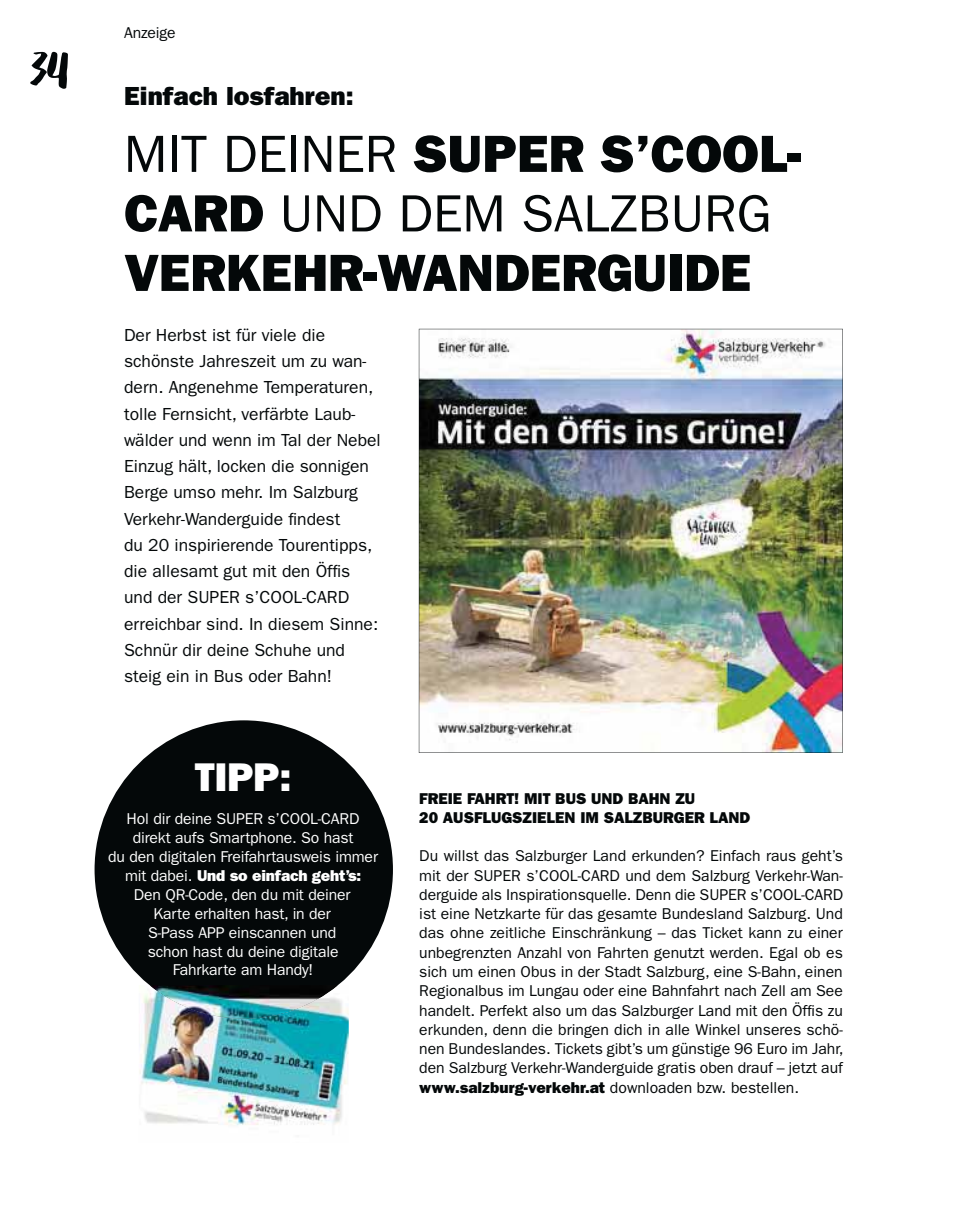
<style>
.page{position:relative;width:968px;height:1216px;background:#fff}
.page>*{position:absolute;margin:0;border:0;box-sizing:border-box;transform-origin:0 0}
.t1{font:70px "Debby";color:#040809}
.t2{font:52.5px "ITC Franklin Gothic Std Hvy";color:#040809}
.t3{font:52.5px "ITC Franklin Gothic Std";color:#040809}
.t4{font:40.25px "ITC Franklin Gothic Std Hvy";color:#fff}
.t5{font:26.25px "ITC Franklin Gothic Std Hvy";color:#040809}
.t6{font:17.5px/26.2px "ITC Franklin Gothic Std";color:#040809}
.t7{font:15.75px/19.2px "ITC Franklin Gothic Std";color:#040809;text-align:justify}
.t8{font:15.75px/18.9px "ITC Franklin Gothic Std";letter-spacing:-.01em;color:#fff;text-align:center}
.t9{font:15.75px/19.2px "ITC Franklin Gothic Std Hvy";color:#040809}
.t10{font:15.75px "ITC Franklin Gothic Std Hvy";letter-spacing:-.01em;color:#fff}
.s1{font-family:"ITC Franklin Gothic Std"}
.s2{font-family:"ITC Franklin Gothic Std Hvy"}
</style>
<div class="page">
<img style="left:419px;top:329px;width:423px;height:423px">
<div style="left:94px;top:720px;width:299px;height:298px;background:#040809;border-radius:50%"></div>
<img style="left:139px;top:994px;width:209px;height:132px">
<img style="left:149px;top:985px;width:189px;height:33px">
<h1 class="t1" style="left:32px;top:17px;width:40px">34</h1>
<p class="t7" style="left:124px;top:25px;width:53px">Anzeige</p>
<h3 class="t5" style="left:124px;top:86px;width:231px">Einfach losfahren:</h3>
<h2 class="t2" style="left:124px;top:134px;width:678px"><span class="s1">MIT DEINER</span> SUPER S’COOL-</h2>
<h2 class="t3" style="left:124px;top:194px;width:648px"><span class="s2">CARD</span> UND DEM SALZBURG</h2>
<h2 class="t2" style="left:124px;top:253px;width:628px">VERKEHR-WANDERGUIDE</h2>
<p class="t6" style="left:124px;top:323px;width:258px">Der Herbst ist für viele die schönste Jahreszeit um zu wan&shy;dern. Angenehme Temperaturen, tolle Fernsicht, verfärbte Laub&shy;wälder und wenn im Tal der Nebel<br>Einzug hält, locken die sonnigen<br>Berge umso mehr. Im Salzburg<br>Verkehr-Wanderguide findest<br>du 20 inspirierende Tourentipps, die allesamt gut mit den Öffis und der SUPER s’COOL-CARD erreichbar sind. In diesem Sinne:<br>Schnür dir deine Schuhe und steig ein in Bus oder Bahn!</p>
<h3 class="t4" style="left:195px;top:762px;width:98px">TIPP:</h3>
<p class="t8" style="left:108px;top:811px;width:271px">Hol dir deine SUPER s’COOL-CARD direkt aufs Smartphone. So hast<br>du den digitalen Freifahrtausweis immer</p>
<p class="t10" style="left:125px;top:869px;width:238px"><span class="s1">mit dabei.</span> Und so einfach geht’s:</p>
<p class="t8" style="left:134px;top:886px;width:218px">Den QR-Code, den du mit deiner<br>Karte erhalten hast, in der<br>S-Pass APP einscannen und schon hast du deine digitale<br>Fahrkarte am Handy!</p>
<p class="t9" style="left:419px;top:790px;width:332px">FREIE FAHRT! MIT BUS UND BAHN ZU<br>20 AUSFLUGSZIELEN IM SALZBURGER LAND</p>
<p class="t7" style="left:419px;top:848px;width:425px">Du willst das Salzburger Land erkunden? Einfach raus geht’s mit der SUPER s’COOL-CARD und dem Salzburg Verkehr-Wan&shy;derguide als Inspirationsquelle. Denn die SUPER s’COOL-CARD ist eine Netzkarte für das gesamte Bundesland Salzburg. Und das ohne zeitliche Einschränkung – das Ticket kann zu einer unbegrenzten Anzahl von Fahrten genutzt werden. Egal ob es sich um einen Obus in der Stadt Salzburg, eine S-Bahn, einen Regionalbus im Lungau oder eine Bahnfahrt nach Zell am See handelt. Perfekt also um das Salzburger Land mit den Öffis zu erkunden, denn die bringen dich in alle Winkel unseres schö&shy;nen Bundeslandes. Tickets gibt’s um günstige 96 Euro im Jahr, den Salzburg Verkehr-Wanderguide gratis oben drauf – jetzt auf <span class="s2">www.salzburg-verkehr.at</span> downloaden bzw. bestellen.</p>
</div>
